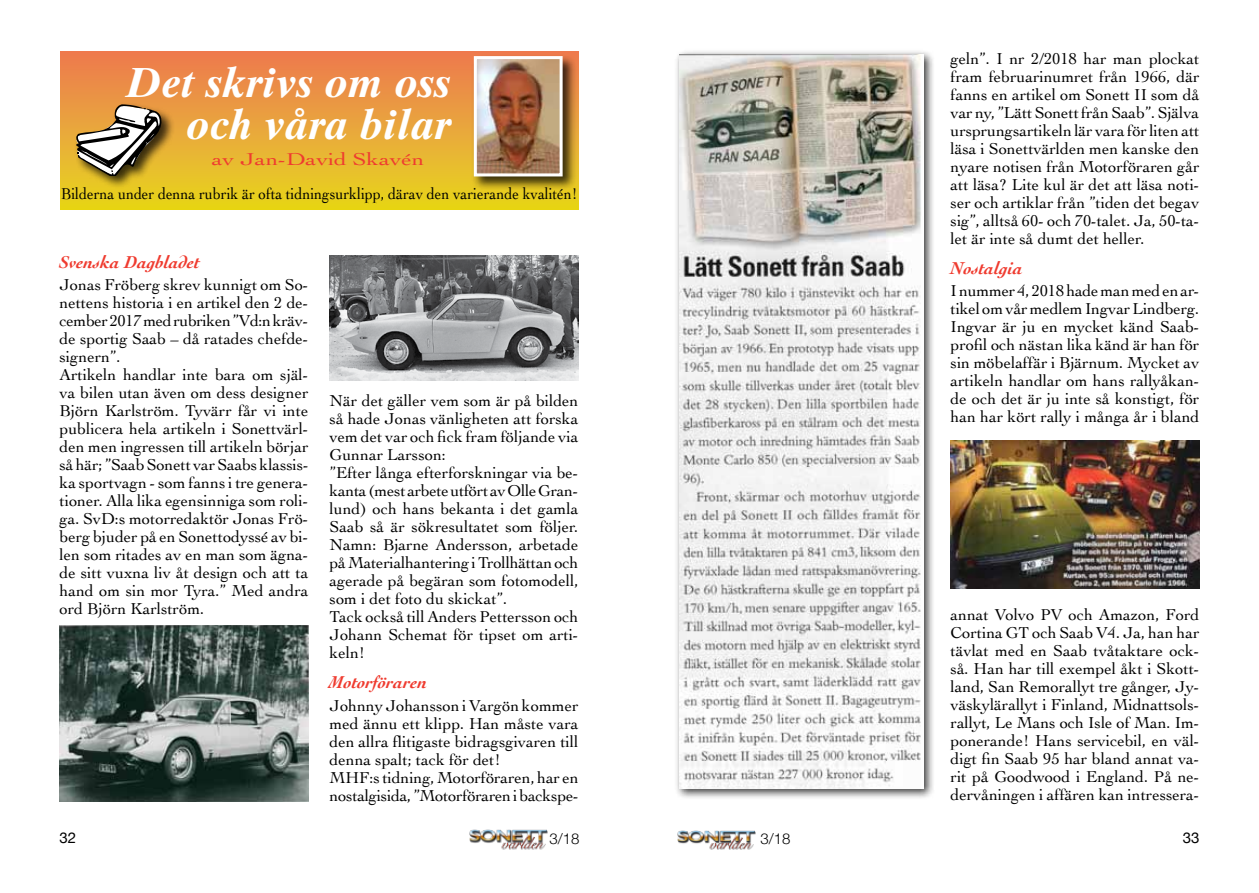
<style>
.page{position:relative;width:1259px;height:893px;background:#fff}
.page>*{position:absolute;margin:0;border:0;box-sizing:border-box;transform-origin:0 0}
.t1{font:italic 700 42px/42px "Times Ten";color:#fff;text-align:right}
.t2{font:italic 700 18px "Cochin";color:#ef3b2f}
.t3{font:18px "Cochin";color:#ef3b2f;scale:1.3 1}
.t4{font:16.5px/18px "Cochin";color:#000}
.t5{font:16.5px "Cochin";color:#000;scale:.9 1}
.t6{font:300 15px "Helvetica Neue";color:#000}
.t7{font:15px "Helvetica Neue";color:#000}
</style>
<div class="page">
<img style="left:469px;top:830px;width:78px;height:20px">
<img style="left:677px;top:830px;width:78px;height:20px">
<div style="left:60px;top:51px;width:518px;height:159px;background:linear-gradient(to bottom,#ed7953,#e6d61d)"></div>
<div style="left:471px;top:54px;width:106px;height:136px;background:#000;opacity:.75"></div>
<img style="left:478px;top:60px;width:80px;height:112px">
<div style="left:474px;top:56px;width:88px;height:120px;border:3px solid #fff"></div>
<div style="left:74px;top:103px;width:101px;height:86px;background:#000;opacity:.75"></div>
<svg style="left:76px;top:104px;width:87px;height:71px"></svg>
<img style="left:60px;top:625px;width:249px;height:176px">
<img style="left:330px;top:255px;width:248px;height:125px">
<div style="left:674px;top:49px;width:261px;height:751px;background:#000;opacity:.75"></div>
<img style="left:680px;top:54px;width:244px;height:735px">
<img style="left:950px;top:440px;width:249px;height:149px">
<h1 class="t1" style="left:126px;top:61px;width:326px">Det skrivs om oss och våra bilar</h1>
<p class="t3" style="left:212px;top:147px;width:165px">av Jan-David Skavén</p>
<p class="t5" style="left:61px;top:182px;width:575px">Bilderna under denna rubrik är ofta tidningsurklipp, därav den varierande kvalitén!</p>
<p class="t2" style="left:60px;top:250px;width:142px">Svenska Dagbladet</p>
<p class="t4" style="left:60px;top:275px;width:250px">Jonas Fröberg skrev kunnigt om So&shy;nettens historia i en artikel den 2 de&shy;cember 2017 med rubriken ”Vd:n kräv&shy;de sportig Saab – då ratades chefde&shy;signern”.<br>Artikeln handlar inte bara om själ&shy;va bilen utan även om dess designer Björn Karlström. Tyvärr får vi inte publicera hela artikeln i Sonettvärl&shy;den men ingressen till artikeln börjar så här; ”Saab Sonett var Saabs klassis&shy;ka sportvagn - som fanns i tre genera&shy;tioner. Alla lika egensinniga som roli&shy;ga. SvD:s motorredaktör Jonas Frö&shy;berg bjuder på en Sonettodyssé av bi&shy;len som ritades av en man som ägna&shy;de sitt vuxna liv åt design och att ta hand om sin mor Tyra.” Med andra ord Björn Karlström.</p>
<p class="t4" style="left:330px;top:391px;width:250px">När det gäller vem som är på bilden så hade Jonas vänligheten att forska vem det var och fick fram följande via<br>Gunnar Larsson:<br>”Efter långa efterforskningar via be&shy;kanta (mest arbete utfört av Olle Gran&shy;lund) och hans bekanta i det gamla<br>Saab så är sökresultatet som följer.<br>Namn: Bjarne Andersson, arbetade på Materialhantering i Trollhättan och agerade på begäran som fotomodell, som i det foto du skickat”.<br>Tack också till Anders Pettersson och<br>Johann Schemat för tipset om arti&shy;keln!</p>
<p class="t2" style="left:330px;top:670px;width:99px">Motorföraren</p>
<p class="t4" style="left:330px;top:695px;width:250px">Johnny Johansson i Vargön kommer med ännu ett klipp. Han måste vara den allra flitigaste bidragsgivaren till denna spalt; tack för det!<br>MHF:s tidning, Motorföraren, har en nostalgisida, ”Motorföraren i backspe-</p>
<p class="t4" style="left:950px;top:49px;width:250px;text-align:justify">geln”. I nr 2/2018 har man plockat fram februarinumret från 1966, där fanns en artikel om Sonett II som då var ny, ”Lätt Sonett från Saab”. Själva ursprungsartikeln lär vara för liten att läsa i Sonettvärlden men kanske den nyare notisen från Motorföraren går att läsa? Lite kul är det att läsa noti&shy;ser och artiklar från ”tiden det begav sig”, alltså 60- och 70-talet. Ja, 50-ta&shy;let är inte så dumt det heller.</p>
<p class="t2" style="left:950px;top:256px;width:74px">Nostalgia</p>
<p class="t4" style="left:950px;top:281px;width:250px;text-align:justify">I nummer 4, 2018 hade man med en ar&shy;tikel om vår medlem Ingvar Lindberg.<br>Ingvar är ju en mycket känd Saab&shy;profil och nästan lika känd är han för sin möbelaffär i Bjärnum. Mycket av artikeln handlar om hans rallyåkan&shy;de och det är ju inte så konstigt, för han har kört rally i många år i bland</p>
<p class="t4" style="left:950px;top:605px;width:250px;text-align:justify">annat Volvo PV och Amazon, Ford Cortina GT och Saab V4. Ja, han har tävlat med en Saab tvåtaktare ock&shy;så. Han har till exempel åkt i Skott&shy;land, San Remorallyt tre gånger, Jy&shy;väskylärallyt i Finland, Midnattsols&shy;rallyt, Le Mans och Isle of Man. Im&shy;ponerande! Hans servicebil, en väl&shy;digt fin Saab 95 har bland annat va&shy;rit på Goodwood i England. På ne&shy;dervåningen i affären kan intressera-</p>
<p class="t7" style="left:60px;top:827px;width:18px">32</p>
<p class="t6" style="left:549px;top:827px;width:32px">3/18</p>
<p class="t6" style="left:760px;top:827px;width:32px">3/18</p>
<p class="t7" style="left:1182px;top:827px;width:18px">33</p>
</div>
